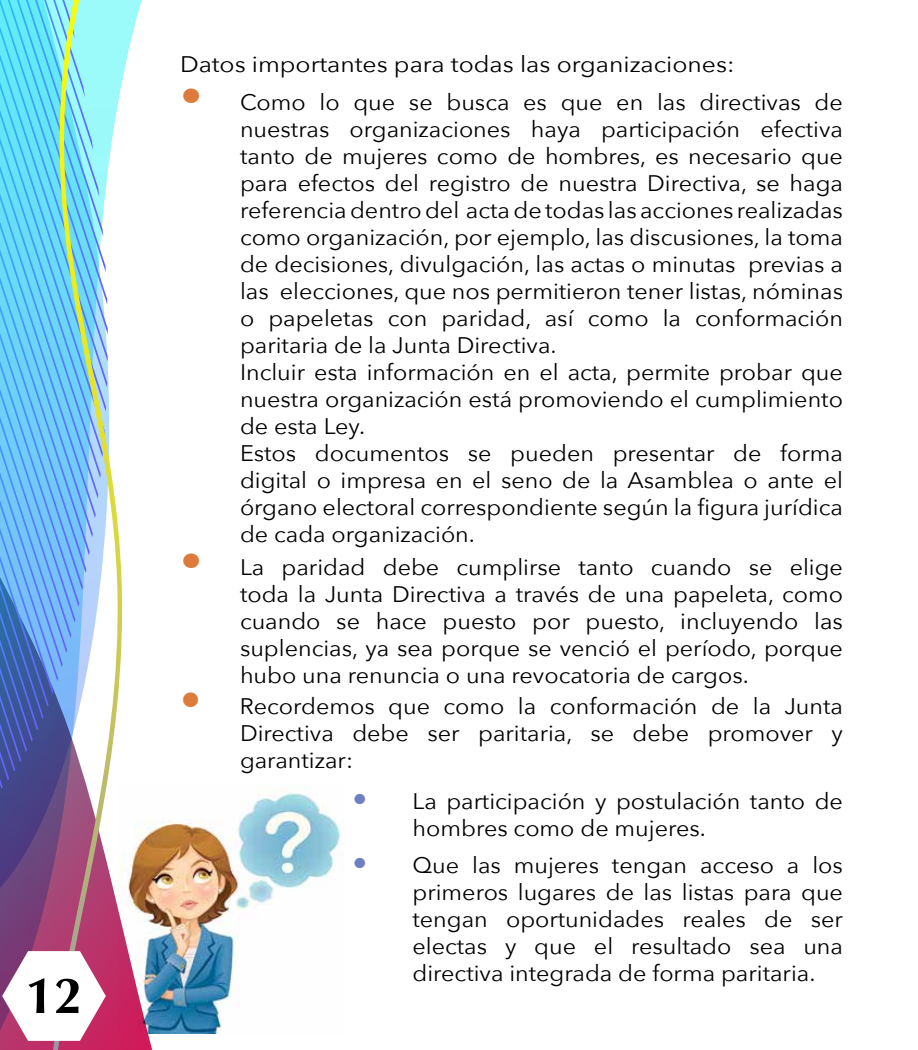
<style>
.page{position:relative;width:918px;height:1050px;background:#fff}
.page>*{position:absolute;margin:0;border:0;box-sizing:border-box;transform-origin:0 0}
.t1{font:700 51px "Optima";color:#000}
.t2{font:22.5px/27px "Avenir Next";color:#000;text-align:justify;scale:1.04 1}
.t3{font:22.5px "Avenir Next";color:#000;scale:1.1 1}
.s1{font-size:40.5px;color:#dc7b3b}
.s2{font-size:28.5px;color:#6d81c0}
</style>
<div class="page">
<svg style="left:0;top:0;width:153px;height:1050px"></svg>
<svg style="left:0;top:789px;width:53px;height:134px;background:#61417f"></svg>
<svg style="left:0;top:0;width:53px;height:789px;background:#5cb2e6"></svg>
<svg style="left:53px;top:0;width:69px;height:1050px"></svg>
<svg style="left:2px;top:951px;width:104px;height:90px"></svg>
<img style="left:119px;top:784px;width:222px;height:250px">
<h1 class="t1" style="left:26px;top:966px;width:58px">12</h1>
<p class="t3" style="left:180px;top:45px;width:506px">Datos importantes para todas las organizaciones:</p>
<p class="t2" style="left:240px;top:87px;width:581px;text-align:left;text-indent:-60px"><span class="s1">•</span> Como lo que se busca es que en las directivas de nuestras organizaciones haya participación efectiva tanto de mujeres como de hombres, es necesario que para efectos del registro de nuestra Directiva, se haga referencia dentro del acta de todas las acciones realizadas como organización, por ejemplo, las discusiones, la toma de decisiones, divulgación, las actas o minutas previas a las elecciones, que nos permitieron tener listas, nóminas o papeletas con paridad, así como la conformación paritaria de la Junta Directiva.<br>Incluir esta información en el acta, permite probar que nuestra organización está promoviendo el cumplimiento de esta Ley.<br>Estos documentos se pueden presentar de forma digital o impresa en el seno de la Asamblea o ante el órgano electoral correspondiente según la figura jurídica de cada organización.</p>
<p class="t2" style="left:240px;top:552px;width:581px;text-indent:-60px"><span class="s1">•</span> La paridad debe cumplirse tanto cuando se elige toda la Junta Directiva a través de una papeleta, como cuando se hace puesto por puesto, incluyendo las suplencias, ya sea porque se venció el período, porque hubo una renuncia o una revocatoria de cargos.</p>
<p class="t2" style="left:240px;top:692px;width:581px;text-indent:-60px"><span class="s1">•</span> Recordemos que como la conformación de la Junta Directiva debe ser paritaria, se debe promover y garantizar:</p>
<p class="t2" style="left:413px;top:786px;width:415px;text-indent:-60px"><span class="s2">•</span> La participación y postulación tanto de hombres como de mujeres.</p>
<p class="t2" style="left:412px;top:851px;width:415px;text-indent:-60px"><span class="s2">•</span> Que las mujeres tengan acceso a los primeros lugares de las listas para que tengan oportunidades reales de ser electas y que el resultado sea una directiva integrada de forma paritaria.</p>
</div>
